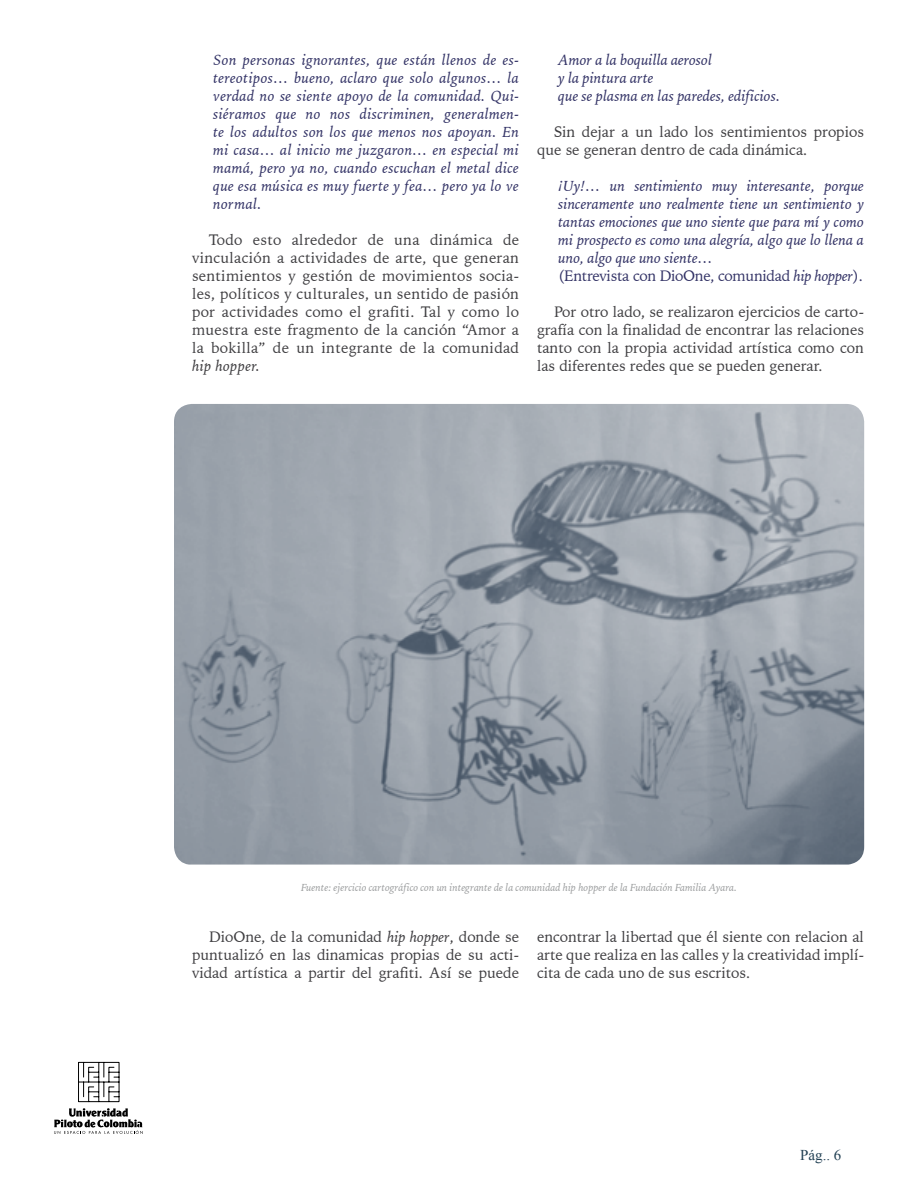
<style>
.page{position:relative;width:918px;height:1188px;background:#fff}
.page>*{position:absolute;margin:0;border:0;box-sizing:border-box;transform-origin:0 0}
.t1{font:15px/18px "Iowan Old Style BT";color:#3e3d40;text-align:justify}
.t2{font:italic 15px/18px "Iowan Old Style BT";color:#336}
.t3{font:italic 15px "Iowan Old Style BT";letter-spacing:.02em;color:#3e3d40}
.t4{font:15px "Times New Roman";color:#244255}
.t5{font:italic 10.5px "Iowan Old Style BT";color:#9c9e9f}
.s1{font-style:normal}
.s2{font-style:italic}
</style>
<div class="page">
<svg style="left:78px;top:1061px;width:41px;height:42px"></svg>
<svg style="left:78px;top:1062px;width:42px;height:40px"></svg>
<svg style="left:54px;top:1108px;width:89px;height:26px"></svg>
<img style="left:174px;top:404px;width:690px;height:461px">
<p class="t2" style="left:213px;top:51px;width:307px;text-align:justify">Son personas ignorantes, que están llenos de es&shy;tereotipos… bueno, aclaro que solo algunos… la verdad no se siente apoyo de la comunidad. Qui&shy;siéramos que no nos discriminen, generalmen&shy;te los adultos son los que menos nos apoyan. En mi casa… al inicio me juzgaron… en especial mi mamá, pero ya no, cuando escuchan el metal dice que esa música es muy fuerte y fea… pero ya lo ve normal.</p>
<p class="t1" style="left:192px;top:231px;width:329px;text-indent:17px">Todo esto alrededor de una dinámica de vinculación a actividades de arte, que generan sentimientos y gestión de movimientos socia&shy;les, políticos y culturales, un sentido de pasión por actividades como el grafiti. Tal y como lo muestra este fragmento de la canción “Amor a la bokilla” de un integrante de la comunidad</p>
<p class="t3" style="left:192px;top:357px;width:69px">hip hopper.</p>
<p class="t2" style="left:558px;top:51px;width:223px">Amor a la boquilla aerosol<br>y la pintura arte<br>que se plasma en las paredes, edificios.</p>
<p class="t1" style="left:537px;top:123px;width:329px;text-indent:17px">Sin dejar a un lado los sentimientos propios que se generan dentro de cada dinámica.</p>
<p class="t2" style="left:558px;top:177px;width:307px">¡Uy!… un sentimiento muy interesante, porque sinceramente uno realmente tiene un sentimiento y tantas emociones que uno siente que para mí y como mi prospecto es como una alegría, algo que lo llena a uno, algo que uno siente…<br><span class="s1">(Entrevista con DioOne, comunidad</span> hip hopper<span class="s1">).</span></p>
<p class="t1" style="left:537px;top:303px;width:329px;text-indent:17px">Por otro lado, se realizaron ejercicios de carto&shy;grafía con la finalidad de encontrar las relaciones tanto con la propia actividad artística como con las diferentes redes que se pueden generar.</p>
<p class="t5" style="left:301px;top:881px;width:438px">Fuente: ejercicio cartográfico con un integrante de la comunidad hip hopper de la Fundación Familia Ayara.</p>
<p class="t1" style="left:192px;top:928px;width:329px;text-indent:17px">DioOne, de la comunidad <span class="s2">hip hopper</span>, donde se puntualizó en las dinamicas propias de su acti&shy;vidad artística a partir del grafiti. Así se puede</p>
<p class="t1" style="left:537px;top:928px;width:328px">encontrar la libertad que él siente con relacion al arte que realiza en las calles y la creatividad implí&shy;cita de cada uno de sus escritos.</p>
<p class="t4" style="left:800px;top:1145px;width:43px">Pág.. 6</p>
</div>
